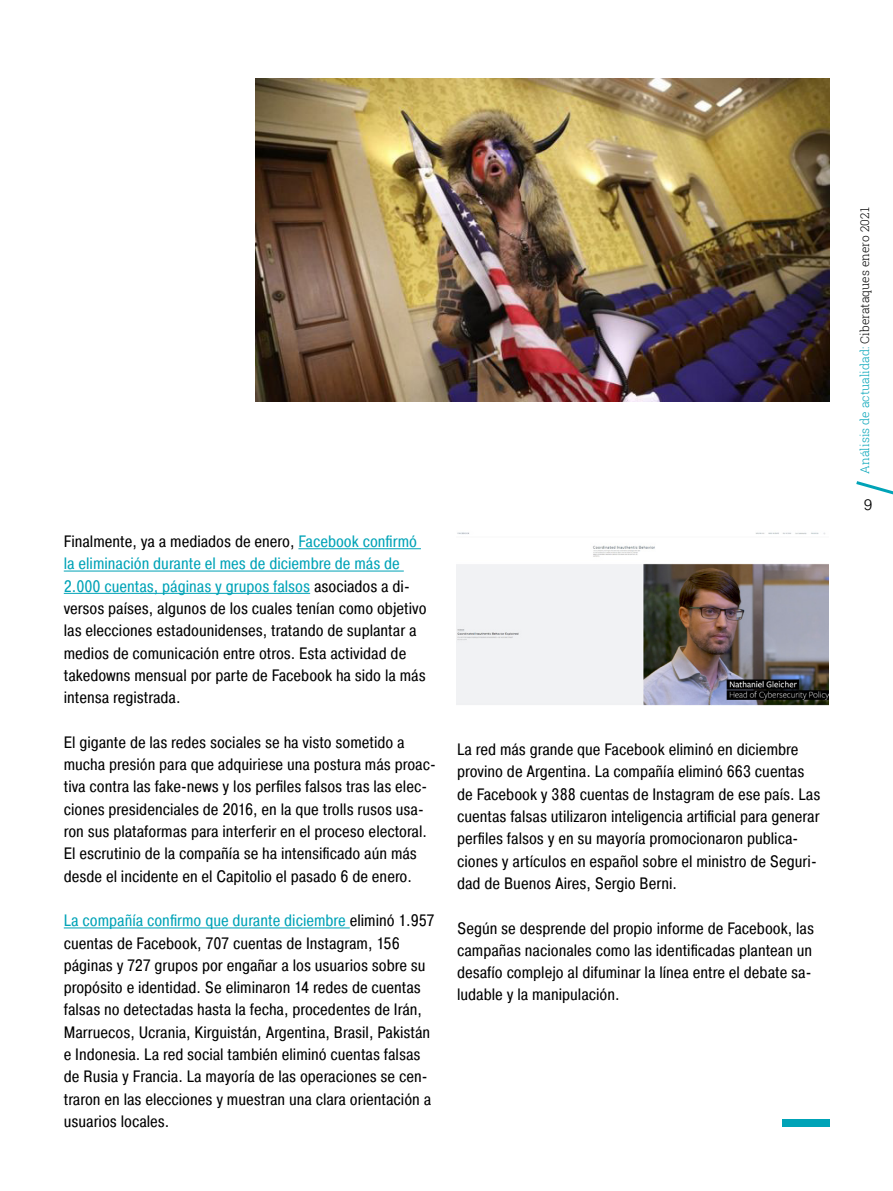
<style>
.page{position:relative;width:893px;height:1191px;background:#fff}
.page>*{position:absolute;margin:0;border:0;box-sizing:border-box;transform-origin:0 0}
.t1{font:16.5px/22.4px "Pragmatica Cond";color:#000}
.t2{font:300 15px "Pragmatica";color:#000}
.t3{font:300 12px "Roboto Slab";color:#00a3b7}
.s1{color:#00a3b7}
.s2{color:#000}
</style>
<div class="page">
<svg style="left:856px;top:481px;width:37px;height:14px"></svg>
<hr style="left:298px;top:548px;width:123px;height:1px;background:#00a3b7">
<hr style="left:64px;top:570px;width:340px;height:1px;background:#00a3b7">
<hr style="left:64px;top:593px;width:246px;height:1px;background:#00a3b7">
<hr style="left:64px;top:927px;width:286px;height:1px;background:#00a3b7">
<img style="left:255px;top:79px;width:574px;height:323px">
<img style="left:457px;top:532px;width:371px;height:173px">
<div style="left:782px;top:1119px;width:48px;height:8px;background:#00a3b7"></div>
<p class="t1" style="left:64px;top:530px;width:364px">Finalmente, ya a mediados de enero, <span class="s1">Facebook confirmó la eliminación durante el mes de diciembre de más de 2.000 cuentas, páginas y grupos falsos</span> asociados a di&shy;versos países, algunos de los cuales tenían como objetivo las elecciones estadounidenses, tratando de suplantar a medios de comunicación entre otros. Esta actividad de takedowns mensual por parte de Facebook ha sido la más intensa registrada.</p>
<p class="t1" style="left:64px;top:731px;width:373px">El gigante de las redes sociales se ha visto sometido a mucha presión para que adquiriese una postura más proac&shy;tiva contra las fake-news y los perfiles falsos tras las elec&shy;ciones presidenciales de 2016, en la que trolls rusos usa&shy;ron sus plataformas para interferir en el proceso electoral.<br>El escrutinio de la compañía se ha intensificado aún más desde el incidente en el Capitolio el pasado 6 de enero.</p>
<p class="t1" style="left:64px;top:909px;width:372px"><span class="s1">La compañía confirmo que durante diciembre</span> eliminó 1.957 cuentas de Facebook, 707 cuentas de Instagram, 156 páginas y 727 grupos por engañar a los usuarios sobre su propósito e identidad. Se eliminaron 14 redes de cuentas falsas no detectadas hasta la fecha, procedentes de Irán, Marruecos, Ucrania, Kirguistán, Argentina, Brasil, Pakistán e Indonesia. La red social también eliminó cuentas falsas de Rusia y Francia. La mayoría de las operaciones se cen&shy;traron en las elecciones y muestran una clara orientación a usuarios locales.</p>
<p class="t1" style="left:457px;top:738px;width:365px">La red más grande que Facebook eliminó en diciembre provino de Argentina. La compañía eliminó 663 cuentas de Facebook y 388 cuentas de Instagram de ese país. Las cuentas falsas utilizaron inteligencia artificial para generar perfiles falsos y en su mayoría promocionaron publica&shy;ciones y artículos en español sobre el ministro de Seguri&shy;dad de Buenos Aires, Sergio Berni.</p>
<p class="t1" style="left:457px;top:916px;width:358px">Según se desprende del propio informe de Facebook, las campañas nacionales como las identificadas plantean un desafío complejo al difuminar la línea entre el debate sa&shy;ludable y la manipulación.</p>
<p class="t3" style="left:857px;top:474px;width:268px;rotate:-90deg">Análisis de actualidad: <span class="s2">Ciberataques enero 2021</span></p>
<p class="t2" style="left:864px;top:495px;width:10px">9</p>
</div>
